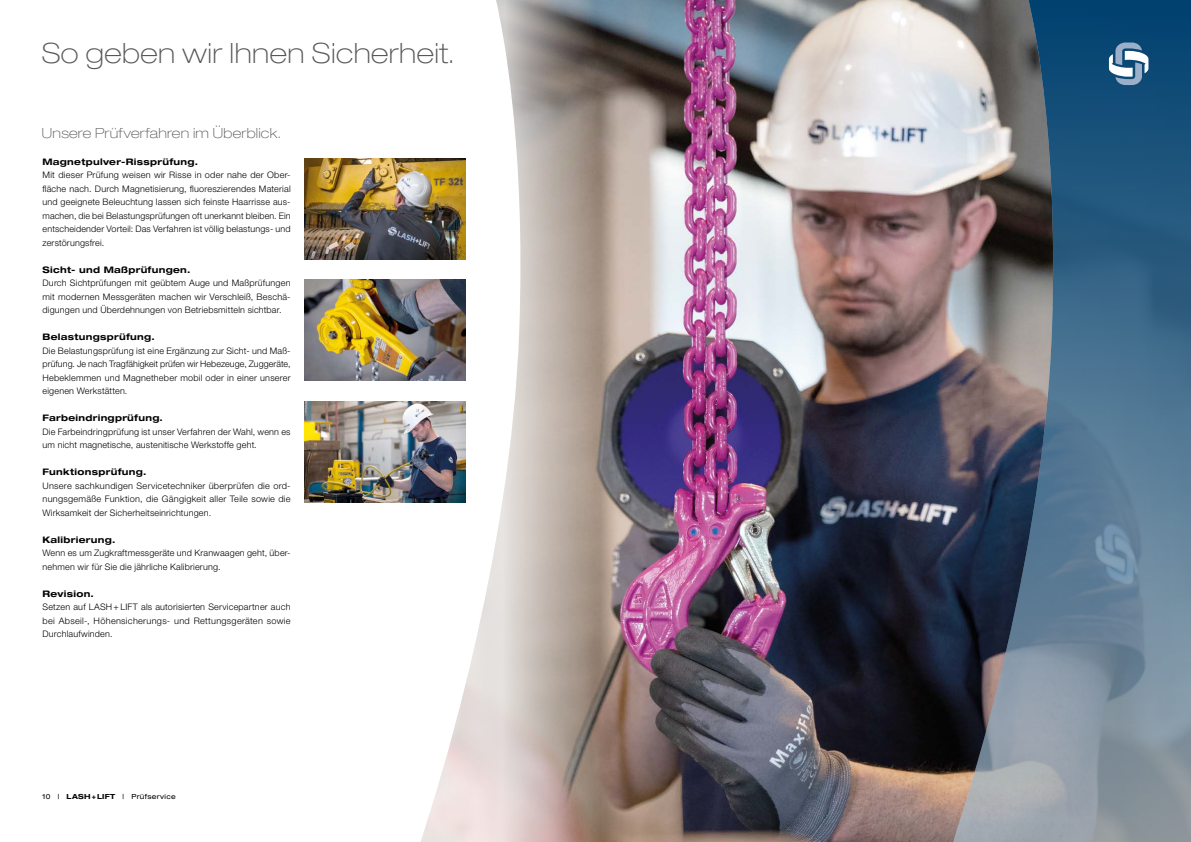
<style>
.page{position:relative;width:1191px;height:842px;background:#fff}
.page>*{position:absolute;margin:0;border:0;box-sizing:border-box;transform-origin:0 0}
.t1{font:100 expanded 28px "Helvetica Neue LT Pro";letter-spacing:.015em;color:#575756}
.t2{font:100 expanded 14px "Helvetica Neue LT Pro";letter-spacing:.02em;color:#575756}
.t3{font:300 9px/13.5px "Helvetica Neue LT Pro";letter-spacing:.02em;color:#000;text-align:justify}
.t4{font:700 expanded 9px "Helvetica Neue LT Pro";letter-spacing:.035em;color:#000}
.t5{font:expanded 7px "Helvetica Neue LT Pro";letter-spacing:.045em;color:#000}
.s1{font-weight:700}
</style>
<div class="page">
<img style="left:420px;top:0;width:530px;height:842px">
<svg style="left:950px;top:0;width:241px;height:842px;background:#5a7184"></svg>
<svg style="left:1109px;top:43px;width:39px;height:42px"></svg>
<img style="left:305px;top:158px;width:160px;height:101px">
<img style="left:305px;top:280px;width:160px;height:101px">
<img style="left:305px;top:401px;width:160px;height:101px">
<h1 class="t1" style="left:42px;top:35px;width:414px">So geben wir Ihnen Sicherheit.</h1>
<h2 class="t2" style="left:42px;top:124px;width:240px">Unsere Prüfverfahren im Überblick.</h2>
<p class="t4" style="left:43px;top:156px;width:157px">Magnetpulver-Rissprüfung.</p>
<p class="t3" style="left:43px;top:168px;width:250px">Mit dieser Prüfung weisen wir Risse in oder nahe der Ober&shy;fläche nach. Durch Magnetisierung, fluoreszierendes Material und geeignete Beleuchtung lassen sich feinste Haarrisse aus&shy;machen, die bei Belastungsprüfungen oft unerkannt bleiben. Ein entscheidender Vorteil: Das Verfahren ist völlig belastungs- und zerstörungsfrei.</p>
<p class="t4" style="left:43px;top:264px;width:149px">Sicht- und Maßprüfungen.</p>
<p class="t3" style="left:43px;top:276px;width:250px">Durch Sichtprüfungen mit geübtem Auge und Maßprüfungen mit modernen Messgeräten machen wir Verschleiß, Beschä&shy;digungen und Überdehnungen von Betriebsmitteln sichtbar.</p>
<p class="t4" style="left:43px;top:331px;width:114px">Belastungsprüfung.</p>
<p class="t3" style="left:43px;top:344px;width:250px">Die Belastungsprüfung ist eine Ergänzung zur Sicht- und Maß&shy;prüfung. Je nach Tragfähigkeit prüfen wir Hebezeuge, Zuggeräte, Hebeklemmen und Magnetheber mobil oder in einer unserer eigenen Werkstätten.</p>
<p class="t4" style="left:43px;top:412px;width:122px">Farbeindringprüfung.</p>
<p class="t3" style="left:43px;top:425px;width:250px">Die Farbeindringprüfung ist unser Verfahren der Wahl, wenn es um nicht magnetische, austenitische Werkstoffe geht.</p>
<p class="t4" style="left:43px;top:466px;width:105px">Funktionsprüfung.</p>
<p class="t3" style="left:43px;top:479px;width:250px">Unsere sachkundigen Servicetechniker überprüfen die ord&shy;nungsgemäße Funktion, die Gängigkeit aller Teile sowie die Wirksamkeit der Sicherheitseinrichtungen.</p>
<p class="t4" style="left:43px;top:534px;width:74px">Kalibrierung.</p>
<p class="t3" style="left:43px;top:546px;width:250px">Wenn es um Zugkraftmessgeräte und Kranwaagen geht, über&shy;nehmen wir für Sie die jährliche Kalibrierung.</p>
<p class="t4" style="left:43px;top:588px;width:53px">Revision.</p>
<p class="t3" style="left:43px;top:600px;width:250px">Setzen auf LASH +LIFT als autorisierten Servicepartner auch bei Abseil-, Höhensicherungs- und Rettungsgeräten sowie Durchlaufwinden.</p>
<p class="t5" style="left:43px;top:792px;width:135px">10 | <span class="s1">LASH + LIFT</span> | Prüfservice</p>
</div>
